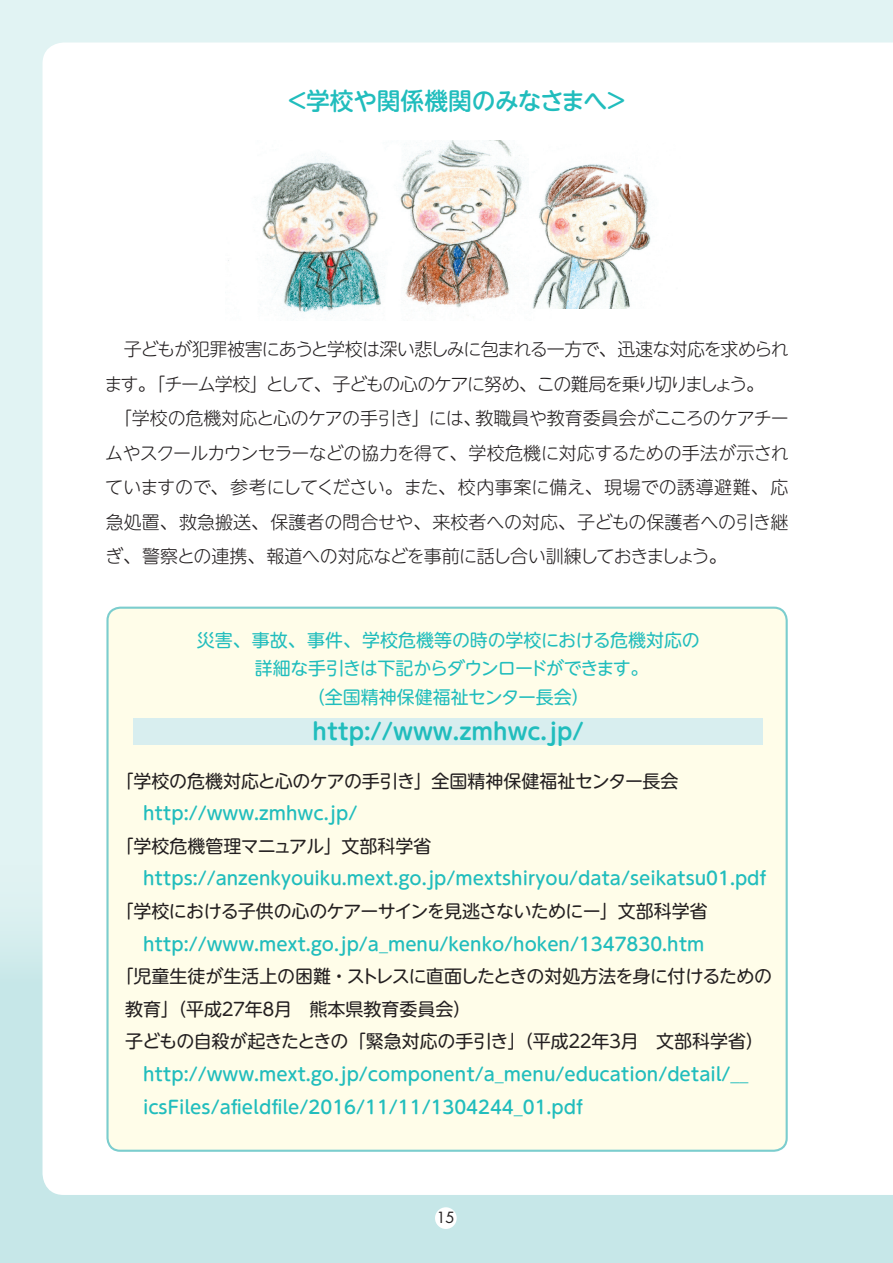
<style>
.page{position:relative;width:893px;height:1263px;background:#e1f3f3}
.page>*{position:absolute;margin:0;border:0;box-sizing:border-box;transform-origin:0 0}
.t1{font:500 24px "UD Shin M Go Pro";letter-spacing:-.015em;color:#21bdbd}
.t2{font:700 22.5px "UD Shin M Go Pro De";color:#21bdbd}
.t3{font:300 18px/34.5px "UD Shin M Go Pro";letter-spacing:-.035em;color:#231f20}
.t4{font:500 18px/32.5px "UD Shin M Go Pro";color:#21bdbd}
.t5{font:18px/32.5px "UD Shin M Go Pro";letter-spacing:-.015em;color:#231f20}
.t6{font:18px/28px "UD Shin M Go Pro";letter-spacing:-.01em;color:#21bdbd;text-align:center}
.t7{font:18px "UD Shin M Go Pro";letter-spacing:-.035em;color:#231f20}
.t8{font:15px "Futura";color:#231f20}
</style>
<div class="page">
<div style="left:0;top:857px;width:893px;height:406px;background:#c6e7e8"></div>
<div style="left:43px;top:43px;width:850px;height:1152px;background:#fff"></div>
<div style="left:108px;top:608px;width:679px;height:543px;background:#fffde9;border-radius:13px"></div>
<div style="left:134px;top:718px;width:629px;height:27px;background:#d8eeef"></div>
<img style="left:225px;top:141px;width:326px;height:180px">
<img style="left:529px;top:141px;width:151px;height:167px">
<div style="left:435px;top:1207px;width:22px;height:22px;background:#fff;border-radius:50%"></div>
<h1 class="t1" style="left:285px;top:82px;width:344px">＜学校や関係機関のみなさまへ＞</h1>
<p class="t3" style="left:105px;top:331px;width:686px">　子どもが犯罪被害にあうと学校は深い悲しみに包まれる一方で、迅速な対応を求められます。「チーム学校」として、子どもの心のケアに努め、この難局を乗り切りましょう。<br>　「学校の危機対応と心のケアの手引き」には、教職員や教育委員会がこころのケアチームやスクールカウンセラーなどの協力を得て、学校危機に対応するための手法が示されていますので、参考にしてください。また、校内事案に備え、現場での誘導避難、応急処置、救急搬送、保護者の問合せや、来校者への対応、子どもの保護者への引き継ぎ、警察との連携、報道への対応などを事前に話し合い訓練しておきましょう。</p>
<p class="t6" style="left:197px;top:625px;width:505px">災害、事故、事件、学校危機等の時の学校における危機対応の詳細な手引きは下記からダウンロードができます。<br>（全国精神保健福祉センター長会）</p>
<p class="t2" style="left:313px;top:713px;width:273px">http://www.zmhwc.jp/</p>
<p class="t5" style="left:115px;top:763px;width:565px">「学校の危機対応と心のケアの手引き」全国精神保健福祉センター長会</p>
<p class="t4" style="left:143px;top:796px;width:216px">http://www.zmhwc.jp/</p>
<p class="t5" style="left:115px;top:829px;width:318px">「学校危機管理マニュアル」文部科学省</p>
<p class="t4" style="left:143px;top:861px;width:625px">https://anzenkyouiku.mext.go.jp/mextshiryou/data/seikatsu01.pdf</p>
<p class="t7" style="left:115px;top:896px;width:594px">「学校における子供の心のケアーサインを見逃さないためにー」文部科学省</p>
<p class="t4" style="left:143px;top:926px;width:563px">http://www.mext.go.jp/a_menu/kenko/hoken/1347830.htm</p>
<p class="t5" style="left:125px;top:959px;width:649px;text-indent:-10px">「児童生徒が生活上の困難・ストレスに直面したときの対処方法を身に付けるための教育」（平成２７年８月　熊本県教育委員会）<br>子どもの自殺が起きたときの「緊急対応の手引き」（平成２２年３月　文部科学省）</p>
<p class="t4" style="left:125px;top:1057px;width:625px;text-indent:18px">http://www.mext.go.jp/component/a_menu/education/detail/__　icsFiles/afieldfile/2016/11/11/1304244_01.pdf</p>
<p class="t8" style="left:436px;top:1207px;width:20px">15</p>
</div>
